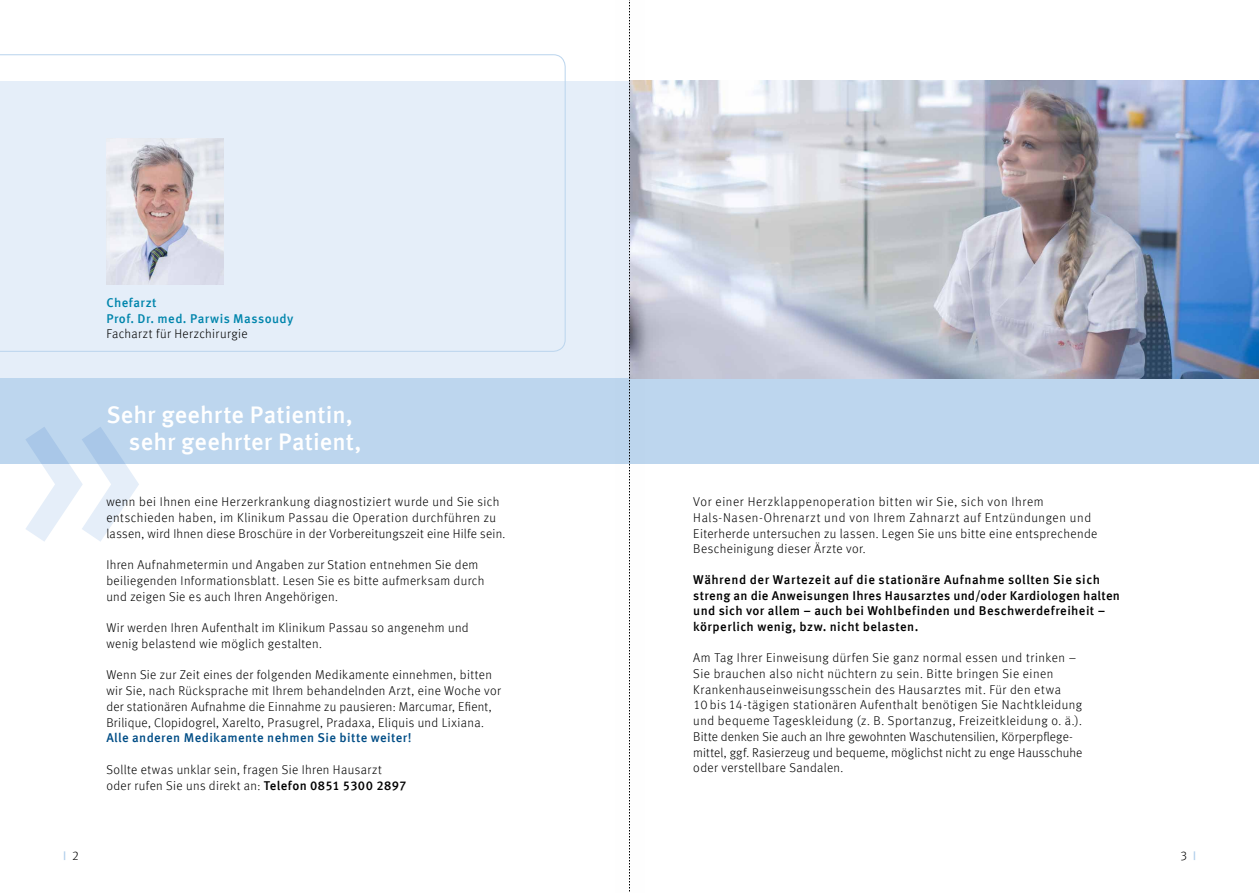
<style>
.page{position:relative;width:1259px;height:893px;background:#fff}
.page>*{position:absolute;margin:0;border:0;box-sizing:border-box;transform-origin:0 0}
.t1{font:500 24px/27px "Meta Offc";letter-spacing:.005em;color:#fff}
.t2{font:300 12.75px/15.8px "Meta Offc";letter-spacing:.03em;color:#000}
.t3{font:500 12.75px/15.5px "Meta Offc";letter-spacing:.03em;color:#000}
.t4{font:500 12.75px "Meta Offc";letter-spacing:.03em;color:#004d86}
.t5{font:500 12.75px/15.8px "Meta Offc";letter-spacing:.035em;color:#0085ac}
.s1{font-weight:500}
</style>
<div class="page">
<svg style="left:1193px;top:851px;width:2px;height:9px"></svg>
<div style="left:0;top:81px;width:629px;height:331px;background:#e5eef9"></div>
<div style="left:0;top:378px;width:1259px;height:85px;background:#bdd6ee"></div>
<img style="left:646px;top:81px;width:613px;height:297px">
<svg style="left:25px;top:427px;width:114px;height:115px"></svg>
<svg style="left:0;top:54px;width:566px;height:298px"></svg>
<div style="left:613px;top:0;width:33px;height:893px;background:#000;opacity:.75"></div>
<svg style="left:629px;top:0;width:1px;height:893px"></svg>
<p class="t5" style="left:106px;top:295px;width:189px">Chefarzt<br>Prof. Dr. med. Parwis Massoudy</p>
<p class="t2" style="left:106px;top:326px;width:143px">Facharzt für Herzchirurgie</p>
<h1 class="t1" style="left:129px;top:402px;width:234px;text-indent:-23px">Sehr geehrte Patientin, sehr geehrter Patient,</h1>
<p class="t2" style="left:106px;top:494px;width:400px">wenn bei Ihnen eine Herzerkrankung diagnostiziert wurde und Sie sich entschieden haben, im Klinikum Passau die Operation durchführen zu lassen, wird Ihnen diese Broschüre in der Vorbereitungszeit eine Hilfe sein.</p>
<p class="t2" style="left:106px;top:557px;width:380px">Ihren Aufnahmetermin und Angaben zur Station entnehmen Sie dem beiliegenden Informationsblatt. Lesen Sie es bitte aufmerksam durch und zeigen Sie es auch Ihren Angehörigen.</p>
<p class="t2" style="left:106px;top:620px;width:364px">Wir werden Ihren Aufenthalt im Klinikum Passau so angenehm und wenig belastend wie möglich gestalten.</p>
<p class="t2" style="left:106px;top:667px;width:396px">Wenn Sie zur Zeit eines der folgenden Medikamente einnehmen, bitten wir Sie, nach Rücksprache mit Ihrem behandelnden Arzt, eine Woche vor der stationären Aufnahme die Einnahme zu pausieren: Marcumar, Efient, Brilique, Clopidogrel, Xarelto, Prasugrel, Pradaxa, Eliquis und Lixiana.</p>
<p class="t4" style="left:106px;top:730px;width:307px">Alle anderen Medikamente nehmen Sie bitte weiter!</p>
<p class="t2" style="left:106px;top:762px;width:302px">Sollte etwas unklar sein, fragen Sie Ihren Hausarzt oder rufen Sie uns direkt an: <span class="s1">Telefon 0851 5300 2897</span></p>
<p class="t2" style="left:693px;top:494px;width:405px">Vor einer Herzklappenoperation bitten wir Sie, sich von Ihrem Hals-Nasen-Ohrenarzt und von Ihrem Zahnarzt auf Entzündungen und Eiterherde untersuchen zu lassen. Legen Sie uns bitte eine entsprechende Bescheinigung dieser Ärzte vor.</p>
<p class="t3" style="left:693px;top:573px;width:428px">Während der Wartezeit auf die stationäre Aufnahme sollten Sie sich streng an die Anweisungen Ihres Hausarztes und/oder Kardiologen halten und sich vor allem – auch bei Wohlbefinden und Beschwerdefreiheit – körperlich wenig, bzw. nicht belasten.</p>
<p class="t2" style="left:693px;top:650px;width:391px">Am Tag Ihrer Einweisung dürfen Sie ganz normal essen und trinken – Sie brauchen also nicht nüchtern zu sein. Bitte bringen Sie einen Krankenhauseinweisungsschein des Hausarztes mit. Für den etwa<br>10 bis 14-tägigen stationären Aufenthalt benötigen Sie Nachtkleidung und bequeme Tageskleidung (z. B. Sportanzug, Freizeitkleidung o. ä.).<br>Bitte denken Sie auch an Ihre gewohnten Waschutensilien, Körperpflege&shy;mittel, ggf. Rasierzeug und bequeme, möglichst nicht zu enge Hausschuhe oder verstellbare Sandalen.</p>
<p class="t2" style="left:72px;top:848px;width:9px">2</p>
<p class="t2" style="left:1180px;top:848px;width:9px">3</p>
</div>
